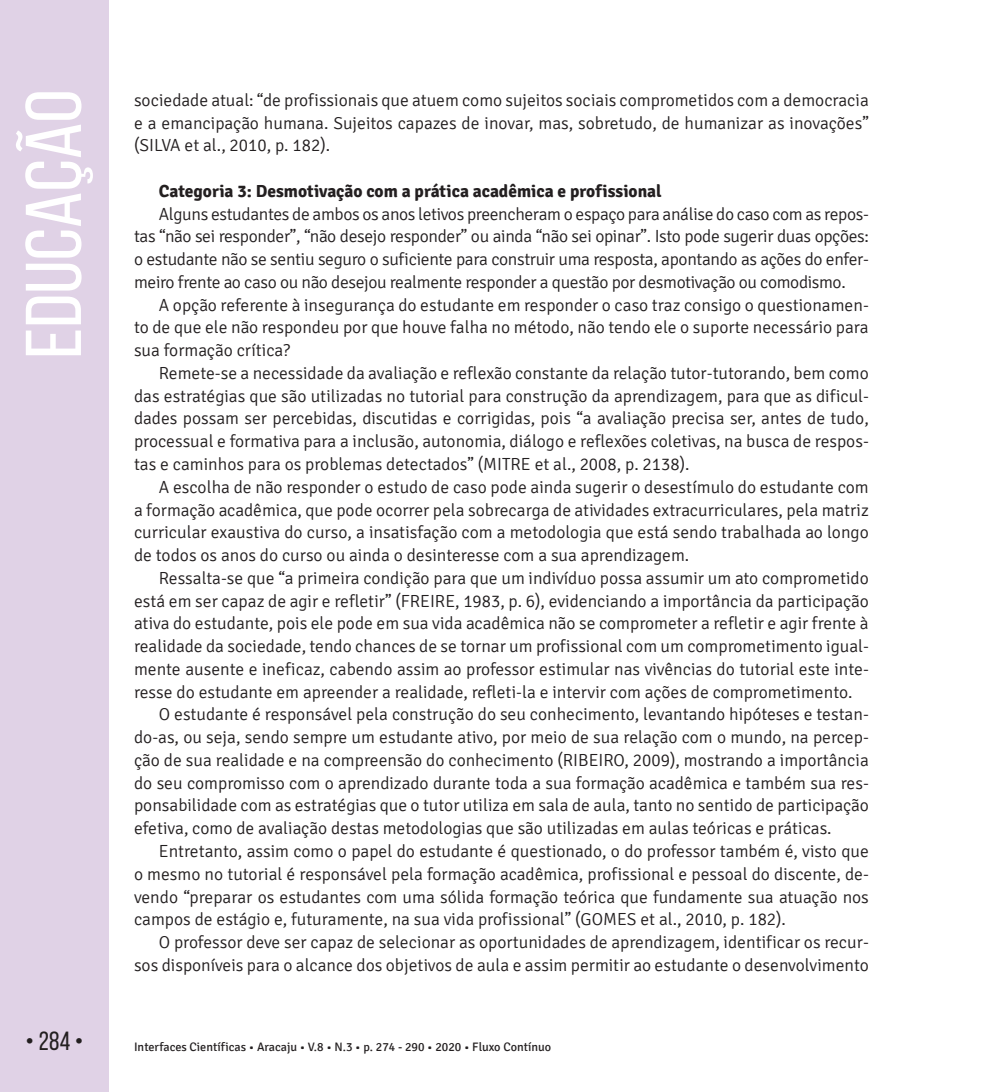
<style>
.page{position:relative;width:993px;height:1092px;background:#fff}
.page>*{position:absolute;margin:0;border:0;box-sizing:border-box;transform-origin:0 0}
.t1{font:78.75px "Bebas Neue";color:#fff;scale:1.09 1}
.t2{font:26.25px "Bebas Neue";color:#231f20}
.TEXTO{font:300 17.5px/22.8px "Signika";color:#231f20;text-align:justify}
.TEXTO-2{font:700 17.5px "Signika";color:#231f20}
.t3{font:12.25px "Signika";color:#231f20}
</style>
<div class="page">
<div style="left:0;top:0;width:109px;height:1091px;background:#e0d2e6"></div>
<h1 class="t1" style="left:11px;top:358px;width:248px;rotate:-90deg">EDUCAÇÃO</h1>
<p class="TEXTO" style="left:134px;top:89px;width:736px">sociedade atual: “de profissionais que atuem como sujeitos sociais comprometidos com a democracia e a emancipação humana. Sujeitos capazes de inovar, mas, sobretudo, de humanizar as inovações” (SILVA et al., 2010, p. 182).</p>
<p class="TEXTO-2" style="left:159px;top:180px;width:504px">Categoria 3: Desmotivação com a prática acadêmica e profissional</p>
<p class="TEXTO" style="left:134px;top:203px;width:736px;text-indent:25px">Alguns estudantes de ambos os anos letivos preencheram o espaço para análise do caso com as repos&shy;tas “não sei responder”, “não desejo responder” ou ainda “não sei opinar”. Isto pode sugerir duas opções: o estudante não se sentiu seguro o suficiente para construir uma resposta, apontando as ações do enfer&shy;meiro frente ao caso ou não desejou realmente responder a questão por desmotivação ou comodismo.</p>
<p class="TEXTO" style="left:134px;top:294px;width:736px;text-indent:25px">A opção referente à insegurança do estudante em responder o caso traz consigo o questionamen&shy;to de que ele não respondeu por que houve falha no método, não tendo ele o suporte necessário para sua formação crítica?</p>
<p class="TEXTO" style="left:134px;top:362px;width:736px;text-indent:25px">Remete-se a necessidade da avaliação e reflexão constante da relação tutor-tutorando, bem como das estratégias que são utilizadas no tutorial para construção da aprendizagem, para que as dificul&shy;dades possam ser percebidas, discutidas e corrigidas, pois “a avaliação precisa ser, antes de tudo, processual e formativa para a inclusão, autonomia, diálogo e reflexões coletivas, na busca de respos&shy;tas e caminhos para os problemas detectados” (MITRE et al., 2008, p. 2138).</p>
<p class="TEXTO" style="left:134px;top:476px;width:736px;text-indent:25px">A escolha de não responder o estudo de caso pode ainda sugerir o desestímulo do estudante com a formação acadêmica, que pode ocorrer pela sobrecarga de atividades extracurriculares, pela matriz curricular exaustiva do curso, a insatisfação com a metodologia que está sendo trabalhada ao longo de todos os anos do curso ou ainda o desinteresse com a sua aprendizagem.</p>
<p class="TEXTO" style="left:134px;top:567px;width:736px;text-indent:25px">Ressalta-se que “a primeira condição para que um indivíduo possa assumir um ato comprometido está em ser capaz de agir e refletir” (FREIRE, 1983, p. 6), evidenciando a importância da participação ativa do estudante, pois ele pode em sua vida acadêmica não se comprometer a refletir e agir frente à realidade da sociedade, tendo chances de se tornar um profissional com um comprometimento igual&shy;mente ausente e ineficaz, cabendo assim ao professor estimular nas vivências do tutorial este inte&shy;resse do estudante em apreender a realidade, refleti-la e intervir com ações de comprometimento.</p>
<p class="TEXTO" style="left:134px;top:703px;width:736px;text-indent:25px">O estudante é responsável pela construção do seu conhecimento, levantando hipóteses e testan&shy;do-as, ou seja, sendo sempre um estudante ativo, por meio de sua relação com o mundo, na percep&shy;ção de sua realidade e na compreensão do conhecimento (RIBEIRO, 2009), mostrando a importância do seu compromisso com o aprendizado durante toda a sua formação acadêmica e também sua res&shy;ponsabilidade com as estratégias que o tutor utiliza em sala de aula, tanto no sentido de participação efetiva, como de avaliação destas metodologias que são utilizadas em aulas teóricas e práticas.</p>
<p class="TEXTO" style="left:134px;top:840px;width:736px;text-indent:25px">Entretanto, assim como o papel do estudante é questionado, o do professor também é, visto que o mesmo no tutorial é responsável pela formação acadêmica, profissional e pessoal do discente, de&shy;vendo “preparar os estudantes com uma sólida formação teórica que fundamente sua atuação nos campos de estágio e, futuramente, na sua vida profissional” (GOMES et al., 2010, p. 182).</p>
<p class="TEXTO" style="left:134px;top:931px;width:736px;text-align:right">O professor deve ser capaz de selecionar as oportunidades de aprendizagem, identificar os recur&shy;sos disponíveis para o alcance dos objetivos de aula e assim permitir ao estudante o desenvolvimento</p>
<h2 class="t2" style="left:26px;top:1026px;width:59px">• 284 •</h2>
<p class="t3" style="left:134px;top:1040px;width:418px">Interfaces Científicas • Aracaju • V.8 • N.3 • p. 274 - 290 • 2020 • Fluxo Contínuo</p>
</div>
